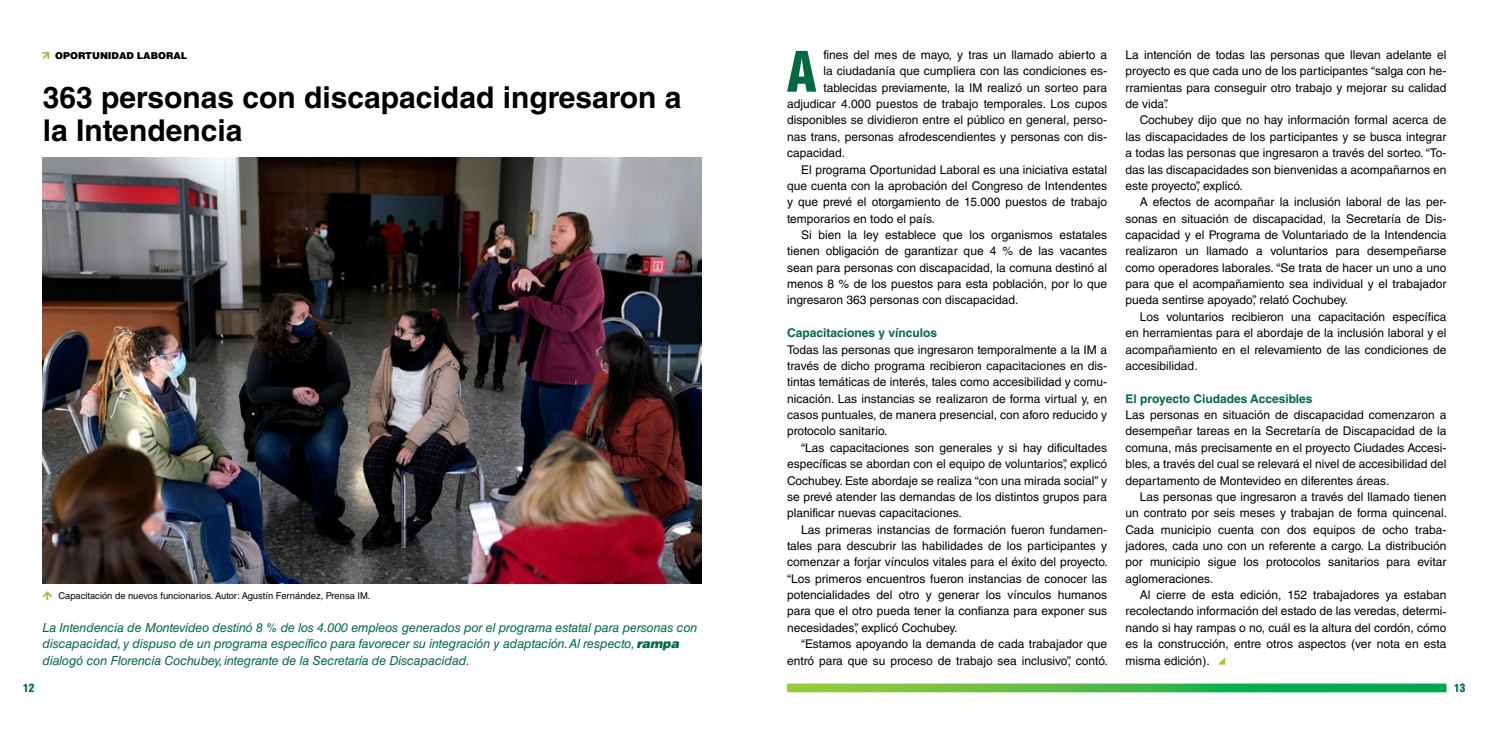
<style>
.page{position:relative;width:1489px;height:745px;background:#fff}
.page>*{position:absolute;margin:0;border:0;box-sizing:border-box;transform-origin:0 0}
.t1{font:900 condensed 54.38px "Helvetica LT Std";color:#006a41}
.t2{font:700 30px/32.8px "Helvetica LT Std";color:#000}
.t3{font:italic 12.5px/16.4px "Helvetica LT Std";letter-spacing:-.01em;color:#006a41}
.t4{font:12px/16.4px "Helvetica LT Std";color:#000;text-align:justify}
.t5{font:700 12px "Helvetica LT Std";color:#006a41}
.t6{font:900 condensed 11.25px "Helvetica LT Std";color:#006a41}
.t7{font:900 9.5px "Helvetica LT Std";color:#000}
.t8{font:9.38px "Helvetica LT Std";color:#000}
.s1{font-weight:900}
</style>
<div class="page">
<svg style="left:42px;top:51px;width:8px;height:8px"></svg>
<svg style="left:787px;top:683px;width:659px;height:8px;background:#4fbc54"></svg>
<img style="left:43px;top:157px;width:659px;height:426px">
<svg style="left:42px;top:591px;width:11px;height:8px"></svg>
<svg style="left:1218px;top:657px;width:7px;height:7px"></svg>
<p class="t7" style="left:55px;top:49px;width:133px">OPORTUNIDAD LABORAL</p>
<h2 class="t2" style="left:43px;top:81px;width:640px">363 personas con discapacidad ingresaron a la Intendencia</h2>
<p class="t8" style="left:59px;top:589px;width:313px">Capacitación de nuevos funcionarios. Autor: Agustín Fernández, Prensa IM.</p>
<p class="t3" style="left:43px;top:619px;width:656px">La Intendencia de Montevideo destinó 8 % de los 4.000 empleos generados por el programa estatal para personas con discapacidad, y dispuso de un programa específico para favorecer su integración y adaptación. Al respecto, <span class="s1">rampa </span>dialogó con Florencia Cochubey, integrante de la Secretaría de Discapacidad.</p>
<h1 class="t1" style="left:786px;top:37px;width:32px">A</h1>
<p class="t4" style="left:823px;top:46px;width:285px">fines del mes de mayo, y tras un llamado abierto a</p>
<p class="t4" style="left:823px;top:63px;width:285px">la ciudadanía que cumpliera con las condiciones es-</p>
<p class="t4" style="left:823px;top:79px;width:285px">tablecidas previamente, la IM realizó un sorteo para</p>
<p class="t4" style="left:787px;top:95px;width:321px">adjudicar 4.000 puestos de trabajo temporales. Los cupos</p>
<p class="t4" style="left:787px;top:112px;width:321px">disponibles se dividieron entre el público en general, perso-</p>
<p class="t4" style="left:787px;top:128px;width:322px">nas trans, personas afrodescendientes y personas con dis-</p>
<p class="t4" style="left:787px;top:145px;width:60px">capacidad.</p>
<p class="t4" style="left:801px;top:161px;width:307px">El programa Oportunidad Laboral es una iniciativa estatal</p>
<p class="t4" style="left:787px;top:177px;width:322px">que cuenta con la aprobación del Congreso de Intendentes</p>
<p class="t4" style="left:787px;top:194px;width:322px">y que prevé el otorgamiento de 15.000 puestos de trabajo</p>
<p class="t4" style="left:787px;top:210px;width:150px">temporarios en todo el país.</p>
<p class="t4" style="left:801px;top:226px;width:307px">Si bien la ley establece que los organismos estatales</p>
<p class="t4" style="left:787px;top:243px;width:321px">tienen obligación de garantizar que 4 % de las vacantes</p>
<p class="t4" style="left:787px;top:259px;width:321px">sean para personas con discapacidad, la comuna destinó al</p>
<p class="t4" style="left:787px;top:275px;width:321px">menos 8 % de los puestos para esta población, por lo que</p>
<p class="t4" style="left:787px;top:292px;width:233px">ingresaron 363 personas con discapacidad.</p>
<p class="t5" style="left:787px;top:325px;width:152px">Capacitaciones y vínculos</p>
<p class="t4" style="left:787px;top:341px;width:322px">Todas las personas que ingresaron temporalmente a la IM a través de dicho programa recibieron capacitaciones en dis&shy;tintas temáticas de interés, tales como accesibilidad y comu&shy;nicación. Las instancias se realizaron de forma virtual y, en casos puntuales, de manera presencial, con aforo reducido y protocolo sanitario.</p>
<p class="t4" style="left:787px;top:439px;width:322px;text-indent:14px">“Las capacitaciones son generales y si hay dificultades específicas se abordan con el equipo de voluntarios”, explicó Cochubey. Este abordaje se realiza “con una mirada social” y se prevé atender las demandas de los distintos grupos para planificar nuevas capacitaciones.</p>
<p class="t4" style="left:787px;top:521px;width:322px;text-indent:14px">Las primeras instancias de formación fueron fundamen&shy;tales para descubrir las habilidades de los participantes y comenzar a forjar vínculos vitales para el éxito del proyecto. “Los primeros encuentros fueron instancias de conocer las potencialidades del otro y generar los vínculos humanos para que el otro pueda tener la confianza para exponer sus necesidades”, explicó Cochubey.</p>
<p class="t4" style="left:787px;top:635px;width:322px;text-align:right">“Estamos apoyando la demanda de cada trabajador que entró para que su proceso de trabajo sea inclusivo”, contó.</p>
<p class="t4" style="left:1125px;top:46px;width:322px">La intención de todas las personas que llevan adelante el proyecto es que cada uno de los participantes “salga con he&shy;rramientas para conseguir otro trabajo y mejorar su calidad de vida”.</p>
<p class="t4" style="left:1125px;top:112px;width:322px;text-indent:14px">Cochubey dijo que no hay información formal acerca de las discapacidades de los participantes y se busca integrar a todas las personas que ingresaron a través del sorteo. “To&shy;das las discapacidades son bienvenidas a acompañarnos en este proyecto”, explicó.</p>
<p class="t4" style="left:1125px;top:194px;width:322px;text-indent:14px">A efectos de acompañar la inclusión laboral de las per&shy;sonas en situación de discapacidad, la Secretaría de Dis&shy;capacidad y el Programa de Voluntariado de la Intendencia realizaron un llamado a voluntarios para desempeñarse como operadores laborales. “Se trata de hacer un uno a uno para que el acompañamiento sea individual y el trabajador pueda sentirse apoyado”, relató Cochubey.</p>
<p class="t4" style="left:1125px;top:308px;width:322px;text-indent:14px">Los voluntarios recibieron una capacitación específica en herramientas para el abordaje de la inclusión laboral y el acompañamiento en el relevamiento de las condiciones de accesibilidad.</p>
<p class="t5" style="left:1125px;top:391px;width:188px">El proyecto Ciudades Accesibles</p>
<p class="t4" style="left:1125px;top:406px;width:322px">Las personas en situación de discapacidad comenzaron a desempeñar tareas en la Secretaría de Discapacidad de la comuna, más precisamente en el proyecto Ciudades Accesi&shy;bles, a través del cual se relevará el nivel de accesibilidad del departamento de Montevideo en diferentes áreas.</p>
<p class="t4" style="left:1125px;top:488px;width:323px;text-indent:14px">Las personas que ingresaron a través del llamado tienen un contrato por seis meses y trabajan de forma quincenal.<br>Cada municipio cuenta con dos equipos de ocho traba&shy;jadores, cada uno con un referente a cargo. La distribución por municipio sigue los protocolos sanitarios para evitar aglomeraciones.</p>
<p class="t4" style="left:1125px;top:586px;width:322px;text-indent:14px">Al cierre de esta edición, 152 trabajadores ya estaban recolectando información del estado de las veredas, determi&shy;nando si hay rampas o no, cuál es la altura del cordón, cómo es la construcción, entre otros aspectos (ver nota en esta misma edición).</p>
<p class="t6" style="left:23px;top:679px;width:13px">12</p>
<p class="t6" style="left:1453px;top:680px;width:13px">13</p>
</div>
